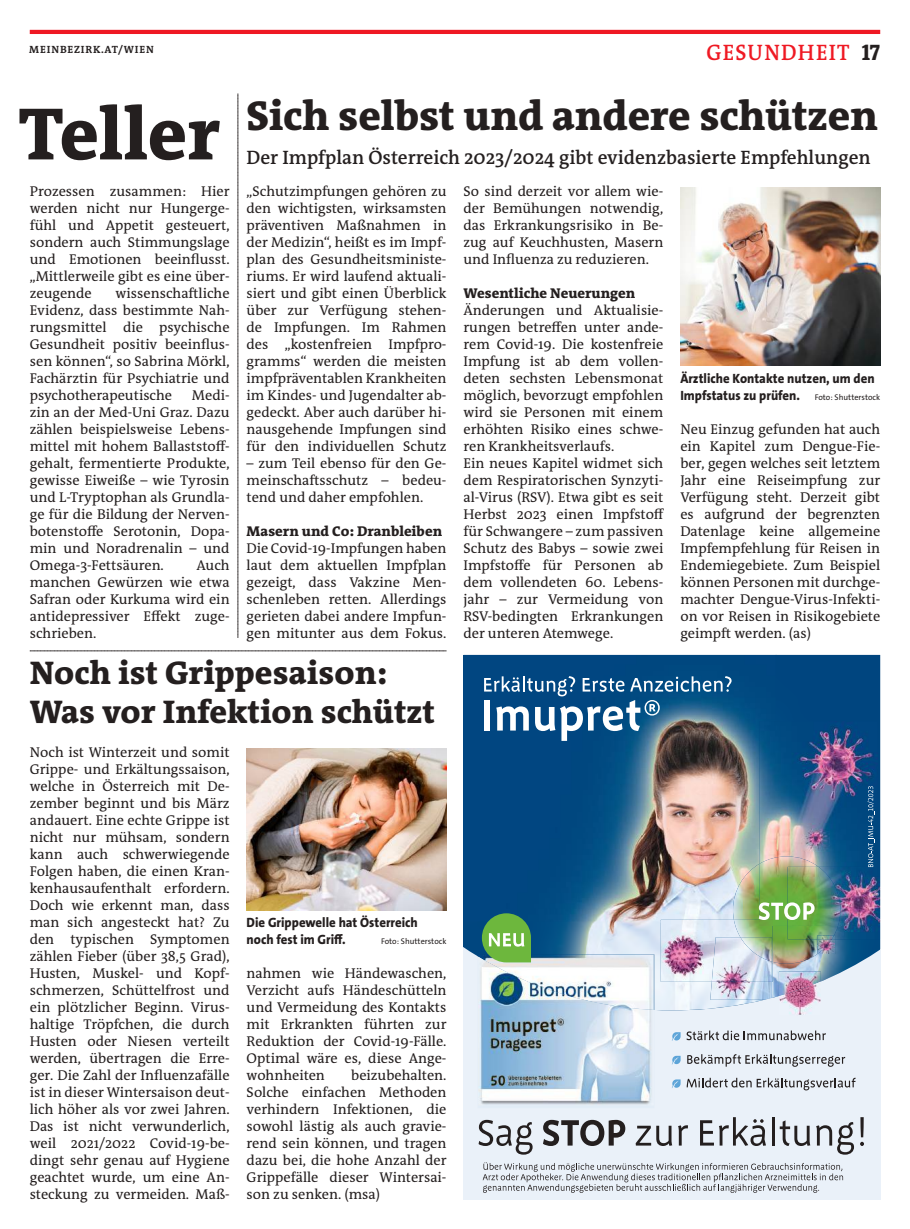
<style>
.page{position:relative;width:910px;height:1229px;background:#fff}
.page>*{position:absolute;margin:0;border:0;box-sizing:border-box;transform-origin:0 0}
.t1{font:800 75px "The RM Antiqua";color:#241f1f}
.t2{font:800 42px "The RM Antiqua";letter-spacing:-.005em;color:#241f1f}
.t3{font:800 33px/39px "The RM Antiqua";color:#241f1f}
.t4{font:600 22.5px "The RM Antiqua";letter-spacing:.055em;color:#ef1923;scale:.95 1}
.t5{font:600 19.5px "The RM Antiqua";color:#241f1f}
.t6{font:14.25px/17px "The RM Antiqua";color:#241f1f;text-align:justify}
.t7{font:800 14.25px "The RM Antiqua";color:#241f1f}
.t8{font:800 13.5px/17px "The Sans Os F";color:#241f1f;scale:.95 1}
.t9{font:700 10.5px "The RM Antiqua";letter-spacing:.08em;color:#241f1f}
.t10{font:8.25px "The Sans Os F";color:#241f1f}
.s1{font-weight:800;color:#241f1f}
.s2{font-weight:400;font-size:8.25px}
</style>
<div class="page">
<hr style="left:30px;top:30px;width:850px;height:4px;background:#ef1923">
<svg style="left:30px;top:651px;width:416px;height:1px"></svg>
<svg style="left:238px;top:94px;width:1px;height:544px"></svg>
<img style="left:680px;top:187px;width:200px;height:178px">
<img style="left:247px;top:748px;width:199px;height:162px">
<img style="left:463px;top:655px;width:313px;height:277px">
<div style="left:776px;top:655px;width:104px;height:212px;background:#00457f"></div>
<svg style="left:463px;top:932px;width:417px;height:267px;fill:#eaf1f9"></svg>
<svg style="left:484px;top:676px;width:248px;height:65px"></svg>
<img style="left:838px;top:867px;width:42px;height:72px">
<img style="left:661px;top:920px;width:112px;height:62px">
<img style="left:760px;top:721px;width:118px;height:146px">
<img style="left:840px;top:867px;width:38px;height:59px">
<img style="left:802px;top:824px;width:27px;height:28px">
<img style="left:710px;top:982px;width:62px;height:18px">
<svg style="left:765px;top:998px;width:7px;height:2px"></svg>
<img style="left:712px;top:937px;width:60px;height:45px">
<img style="left:779px;top:971px;width:42px;height:10px">
<img style="left:779px;top:981px;width:42px;height:34px">
<img style="left:832px;top:939px;width:3px;height:15px">
<img style="left:478px;top:954px;width:176px;height:2px">
<img style="left:478px;top:956px;width:176px;height:152px">
<img style="left:478px;top:957px;width:176px;height:148px">
<svg style="left:482px;top:913px;width:49px;height:49px"></svg>
<svg style="left:672px;top:1030px;width:154px;height:11px"></svg>
<svg style="left:672px;top:1056px;width:9px;height:9px"></svg>
<svg style="left:687px;top:1054px;width:158px;height:13px"></svg>
<svg style="left:672px;top:1079px;width:9px;height:9px"></svg>
<svg style="left:687px;top:1078px;width:169px;height:12px"></svg>
<img style="left:733px;top:863px;width:84px;height:101px">
<img style="left:787px;top:926px;width:51px;height:13px">
<img style="left:734px;top:920px;width:39px;height:42px">
<img style="left:760px;top:856px;width:58px;height:46px">
<img style="left:787px;top:867px;width:53px;height:59px">
<img style="left:740px;top:937px;width:32px;height:25px">
<img style="left:817px;top:939px;width:15px;height:15px">
<svg style="left:759px;top:902px;width:56px;height:24px"></svg>
<svg style="left:479px;top:1120px;width:54px;height:35px"></svg>
<svg style="left:543px;top:1120px;width:82px;height:26px"></svg>
<svg style="left:636px;top:1126px;width:36px;height:20px"></svg>
<svg style="left:678px;top:1125px;width:10px;height:20px"></svg>
<svg style="left:700px;top:1117px;width:66px;height:29px"></svg>
<hr style="left:772px;top:1117px;width:3px;height:28px;background:#241f1f">
<svg style="left:780px;top:1120px;width:30px;height:26px"></svg>
<svg style="left:816px;top:1122px;width:38px;height:33px"></svg>
<svg style="left:860px;top:1117px;width:4px;height:29px"></svg>
<svg style="left:483px;top:1162px;width:360px;height:31px"></svg>
<svg style="left:867px;top:786px;width:8px;height:81px"></svg>
<p class="t9" style="left:29px;top:43px;width:126px">MEINBEZIRK.AT/WIEN</p>
<h3 class="t4" style="left:706px;top:38px;width:184px">GESUNDHEIT <span class="s1">17</span></h3>
<h1 class="t1" style="left:18px;top:86px;width:203px">Teller</h1>
<p class="t6" style="left:30px;top:182px;width:201px">Prozessen zusammen: Hier werden nicht nur Hungerge&shy;fühl und Appetit gesteuert, sondern auch Stimmungslage und Emotionen beeinflusst. „Mittlerweile gibt es eine über&shy;zeugende</p>
<p class="t6" style="left:30px;top:284px;width:201px;text-indent:86px">wissenschaftliche Evidenz, dass bestimmte Nah&shy;rungsmittel die psychische Gesundheit positiv beeinflus&shy;sen können“, so Sabrina Mörkl, Fachärztin für Psychiatrie und psychotherapeutische</p>
<p class="t6" style="left:30px;top:387px;width:201px;text-indent:162px">Medi&shy;zin an der Med-Uni Graz. Dazu zählen beispielsweise Lebens&shy;mittel mit hohem Ballaststoff&shy;gehalt, fermentierte Produkte, gewisse Eiweiße – wie Tyrosin und L-Tryptophan als Grundla&shy;ge für die Bildung der Nerven&shy;botenstoffe Serotonin, Dopa&shy;min und Noradrenalin – und Omega-3-Fettsäuren.</p>
<p class="t6" style="left:30px;top:557px;width:201px;text-indent:167px">Auch manchen Gewürzen wie etwa Safran oder Kurkuma wird ein antidepressiver Effekt zuge&shy;schrieben.</p>
<h2 class="t2" style="left:247px;top:89px;width:633px">Sich selbst und andere schützen</h2>
<h3 class="t5" style="left:247px;top:145px;width:626px">Der Impfplan Österreich 2023/2024 gibt evidenzbasierte Empfehlungen</h3>
<p class="t6" style="left:247px;top:182px;width:201px">„Schutzimpfungen gehören zu den wichtigsten, wirksamsten präventiven Maßnahmen in der Medizin“, heißt es im Impf&shy;plan des Gesundheitsministe&shy;riums. Er wird laufend aktuali&shy;siert und gibt einen Überblick über zur Verfügung stehen&shy;de Impfungen. Im Rahmen des „kostenfreien Impfpro&shy;gramms“ werden die meisten impfpräventablen Krankheiten im Kindes- und Jugendalter ab&shy;gedeckt. Aber auch darüber hi&shy;nausgehende Impfungen sind für den individuellen Schutz</p>
<p class="t6" style="left:247px;top:455px;width:201px">– zum Teil ebenso für den Ge&shy;meinschaftsschutz – bedeu&shy;tend und daher empfohlen.</p>
<p class="t7" style="left:247px;top:522px;width:197px">Masern und Co: Dranbleiben</p>
<p class="t6" style="left:247px;top:540px;width:201px">Die Covid-19-Impfungen haben laut dem aktuellen Impfplan gezeigt, dass Vakzine Men&shy;schenleben retten. Allerdings gerieten dabei andere Impfun&shy;gen mitunter aus dem Fokus.</p>
<p class="t6" style="left:463px;top:182px;width:201px">So sind derzeit vor allem wie&shy;der Bemühungen notwendig, das Erkrankungsrisiko in Be&shy;zug auf Keuchhusten, Masern und Influenza zu reduzieren.</p>
<p class="t7" style="left:463px;top:284px;width:173px">Wesentliche Neuerungen</p>
<p class="t6" style="left:463px;top:302px;width:202px;text-align:left">Änderungen und Aktualisie&shy;rungen betreffen unter ande&shy;rem Covid-19. Die kostenfreie<br>Impfung ist ab dem vollen&shy;deten sechsten Lebensmonat möglich, bevorzugt empfohlen wird sie Personen mit einem erhöhten Risiko eines schwe&shy;ren Krankheitsverlaufs.<br>Ein neues Kapitel widmet sich dem Respiratorischen Synzyti&shy;al-Virus (RSV). Etwa gibt es seit<br>Herbst 2023 einen Impfstoff für Schwangere – zum passiven<br>Schutz des Babys – sowie zwei<br>Impfstoffe für Personen ab dem vollendeten 60. Lebens&shy;jahr – zur Vermeidung von<br>RSV-bedingten Erkrankungen der unteren Atemwege.</p>
<p class="t8" style="left:680px;top:370px;width:212px">Ärztliche Kontakte nutzen, um den<br>Impfstatus zu prüfen. <span class="s2">Foto: Shutterstock</span></p>
<p class="t6" style="left:680px;top:421px;width:201px">Neu Einzug gefunden hat auch ein Kapitel zum Dengue-Fie&shy;ber, gegen welches seit letztem Jahr eine Reiseimpfung zur Verfügung steht. Derzeit gibt es aufgrund der begrenzten Datenlage keine allgemeine Impfempfehlung für Reisen in Endemiegebiete. Zum Beispiel können Personen mit durchge&shy;machter Dengue-Virus-Infekti&shy;on vor Reisen in Risikogebiete geimpft werden. (as)</p>
<h3 class="t3" style="left:30px;top:653px;width:407px">Noch ist Grippesaison:<br>Was vor Infektion schützt</h3>
<p class="t6" style="left:30px;top:744px;width:201px">Noch ist Winterzeit und somit Grippe- und Erkältungssaison, welche in Österreich mit De&shy;zember beginnt und bis März andauert. Eine echte Grippe ist nicht nur mühsam, sondern kann auch schwerwiegende Folgen haben, die einen Kran&shy;kenhausaufenthalt erfordern.<br>Doch wie erkennt man, dass man sich angesteckt hat? Zu den typischen Symptomen zählen Fieber (über 38,5 Grad), Husten, Muskel- und Kopf&shy;schmerzen, Schüttelfrost und ein plötzlicher Beginn. Virus&shy;haltige Tröpfchen, die durch Husten oder Niesen verteilt werden, übertragen die Erre&shy;ger. Die Zahl der Influenzafälle ist in dieser Wintersaison deut&shy;lich höher als vor zwei Jahren.<br>Das ist nicht verwunderlich, weil 2021/2022 Covid-19-be&shy;dingt sehr genau auf Hygiene geachtet wurde, um eine An&shy;steckung zu vermeiden. Maß-</p>
<p class="t8" style="left:247px;top:914px;width:182px">Die Grippewelle hat Österreich noch fest im Griff.</p>
<p class="t10" style="left:381px;top:936px;width:67px">Foto: Shutterstock</p>
<p class="t6" style="left:247px;top:965px;width:201px">nahmen wie Händewaschen, Verzicht aufs Händeschütteln und Vermeidung des Kontakts mit Erkrankten führten zur Reduktion der Covid-19-Fälle.<br>Optimal wäre es, diese Ange&shy;wohnheiten</p>
<p class="t6" style="left:247px;top:1067px;width:201px;text-indent:105px">beizubehalten.<br>Solche einfachen Methoden verhindern Infektionen, die sowohl lästig als auch gravie&shy;rend sein können, und tragen dazu bei, die hohe Anzahl der Grippefälle dieser Wintersai&shy;son zu senken. (msa)</p>
</div>
